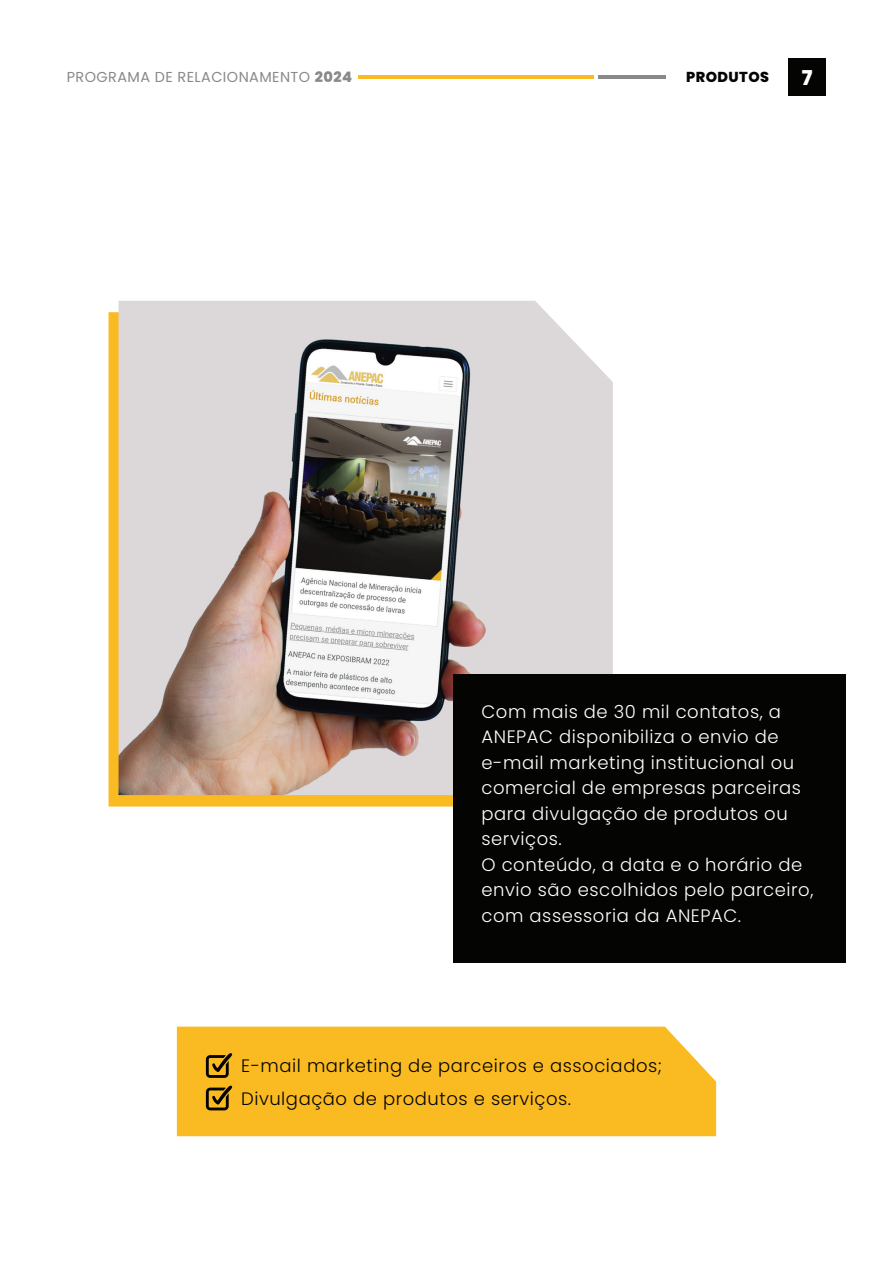
<style>
.page{position:relative;width:893px;height:1263px;background:#fff}
.page>*{position:absolute;margin:0;border:0;box-sizing:border-box;transform-origin:0 0}
.t1{font:800 20.4px "Poppins";color:#fff}
.t2{font:300 18px/25.5px "Poppins";letter-spacing:.03em;color:#fff}
.t3{font:300 18px/32.5px "Poppins";letter-spacing:.03em;color:#040503}
.t4{font:14.4px "Poppins";letter-spacing:.03em;color:#8a898a}
.t5{font:800 14.4px "Poppins";letter-spacing:.03em;color:#040503}
.s1{font-weight:800}
</style>
<div class="page">
<hr style="left:358px;top:76px;width:236px;height:3px;background:#faba22">
<hr style="left:599px;top:76px;width:67px;height:3px;background:#8a898a">
<div style="left:789px;top:58px;width:37px;height:38px;background:#040503"></div>
<div style="left:109px;top:312px;width:344px;height:494px;background:#faba22"></div>
<img style="left:119px;top:301px;width:494px;height:494px">
<div style="left:453px;top:674px;width:393px;height:289px;background:#040503"></div>
<div style="left:177px;top:1027px;width:539px;height:109px;background:#faba22"></div>
<svg style="left:206px;top:1053px;width:26px;height:25px"></svg>
<svg style="left:206px;top:1085px;width:26px;height:25px"></svg>
<p class="t4" style="left:67px;top:69px;width:287px">PROGRAMA DE RELACIONAMENTO <span class="s1">2024</span></p>
<p class="t5" style="left:686px;top:69px;width:84px">PRODUTOS</p>
<p class="t1" style="left:802px;top:66px;width:12px">7</p>
<p class="t2" style="left:481px;top:699px;width:333px">Com mais de 30 mil contatos, a<br>ANEPAC disponibiliza o envio de e-mail marketing institucional ou comercial de empresas parceiras para divulgação de produtos ou serviços.<br>O conteúdo, a data e o horário de envio são escolhidos pelo parceiro, com assessoria da ANEPAC.</p>
<p class="t3" style="left:241px;top:1049px;width:422px">E-mail marketing de parceiros e associados;<br>Divulgação de produtos e serviços.</p>
</div>
